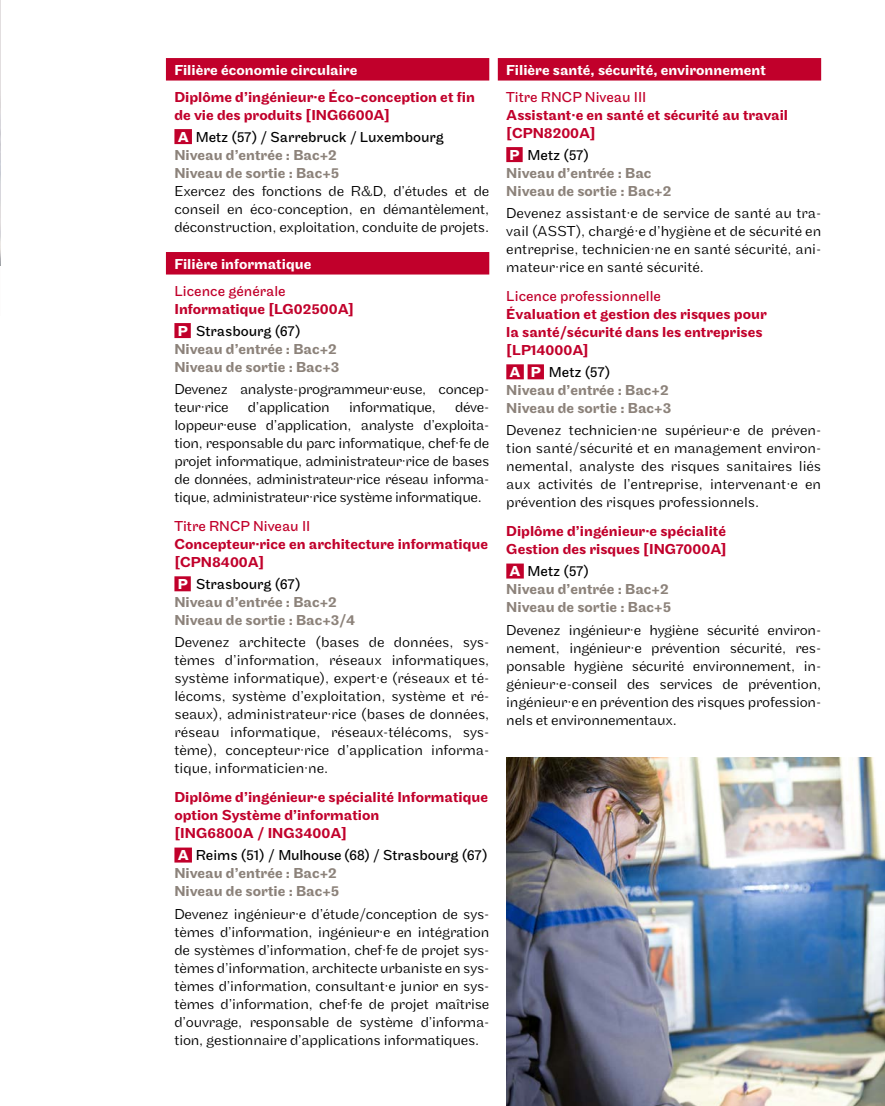
<style>
.page{position:relative;width:885px;height:1106px;background:#fff}
.page>*{position:absolute;margin:0;border:0;box-sizing:border-box;transform-origin:0 0}
.t1{font:300 15px/18px "Maple";letter-spacing:-.01em;color:#000;text-align:justify}
.t2{font:500 15px/18px "Maple";color:#c1002b}
.t3{font:500 15px/18px "Maple";color:#8c827a}
.t4{font:500 15px "Maple";color:#fff}
.t5{font:15px "Maple";color:#c1002b}
.s1{font-weight:700;color:#fff}
.s2{font-weight:400;color:#000}
</style>
<div class="page">
<img style="left:0;top:0;width:1px;height:266px">
<div style="left:166px;top:58px;width:323px;height:23px;background:#c1002b"></div>
<div style="left:174px;top:129px;width:18px;height:15px;background:#c1002b"></div>
<div style="left:166px;top:252px;width:323px;height:22px;background:#c1002b"></div>
<div style="left:174px;top:323px;width:17px;height:15px;background:#c1002b"></div>
<div style="left:174px;top:576px;width:17px;height:15px;background:#c1002b"></div>
<div style="left:174px;top:847px;width:18px;height:15px;background:#c1002b"></div>
<div style="left:497px;top:58px;width:324px;height:23px;background:#c1002b"></div>
<div style="left:506px;top:147px;width:16px;height:15px;background:#c1002b"></div>
<div style="left:506px;top:364px;width:17px;height:15px;background:#c1002b"></div>
<div style="left:527px;top:364px;width:17px;height:15px;background:#c1002b"></div>
<div style="left:506px;top:563px;width:17px;height:15px;background:#c1002b"></div>
<img style="left:506px;top:757px;width:378px;height:349px">
<p class="t4" style="left:174px;top:61px;width:184px">Filière économie circulaire</p>
<p class="t2" style="left:174px;top:88px;width:302px">Diplôme d’ingénieur·e Éco-conception et fin de vie des produits [ING6600A]</p>
<p class="t3" style="left:174px;top:128px;width:271px"><span class="s1">A</span> <span class="s2">Metz (57) / Sarrebruck / Luxembourg<br></span>Niveau d’entrée : Bac+2<br>Niveau de sortie : Bac+5</p>
<p class="t1" style="left:174px;top:182px;width:316px">Exercez des fonctions de R&amp;D, d’études et de conseil en éco-conception, en démantèlement, déconstruction, exploitation, conduite de projets.</p>
<p class="t4" style="left:174px;top:255px;width:138px">Filière informatique</p>
<p class="t5" style="left:174px;top:282px;width:113px">Licence générale</p>
<p class="t2" style="left:174px;top:298px;width:181px;line-height:22.2px">Informatique [LG02500A]<br><span class="s1">P</span> <span class="s2">Strasbourg (67)</span></p>
<p class="t3" style="left:174px;top:340px;width:166px">Niveau d’entrée : Bac+2<br>Niveau de sortie : Bac+3</p>
<p class="t1" style="left:174px;top:380px;width:316px">Devenez analyste-programmeur·euse, concep&shy;teur·rice</p>
<p class="t1" style="left:248px;top:398px;width:83px">d’application</p>
<p class="t1" style="left:349px;top:398px;width:88px">informatique,</p>
<p class="t1" style="left:174px;top:398px;width:316px;text-indent:280px">déve&shy;loppeur·euse d’application, analyste d’exploita&shy;tion, responsable du parc informatique, chef·fe de projet informatique, administrateur·rice de bases de données, administrateur·rice réseau informa&shy;tique, administrateur·rice système informatique.</p>
<p class="t5" style="left:174px;top:517px;width:137px">Titre RNCP Niveau II</p>
<p class="t2" style="left:174px;top:535px;width:315px">Concepteur·rice en architecture informatique [CPN8400A]</p>
<p class="t3" style="left:174px;top:575px;width:182px"><span class="s1">P</span> <span class="s2">Strasbourg (67)<br></span>Niveau d’entrée : Bac+2<br>Niveau de sortie : Bac+3/4</p>
<p class="t1" style="left:174px;top:633px;width:316px">Devenez architecte (bases de données, sys&shy;tèmes d’information, réseaux informatiques, système informatique), expert·e (réseaux et té&shy;lécoms, système d’exploitation, système et ré&shy;seaux), administrateur·rice (bases de données, réseau informatique, réseaux-télécoms, sys&shy;tème), concepteur·rice d’application informa&shy;tique, informaticien·ne.</p>
<p class="t2" style="left:174px;top:788px;width:315px">Diplôme d’ingénieur·e spécialité Informatique option Système d’information<br>[ING6800A / ING3400A]</p>
<p class="t3" style="left:174px;top:846px;width:314px"><span class="s1">A</span> <span class="s2">Reims (51) / Mulhouse (68) / Strasbourg (67)<br></span>Niveau d’entrée : Bac+2<br>Niveau de sortie : Bac+5</p>
<p class="t1" style="left:174px;top:904px;width:316px">Devenez ingénieur·e d’étude/conception de sys&shy;tèmes d’information, ingénieur·e en intégration de systèmes d’information, chef·fe de projet sys&shy;tèmes d’information, architecte urbaniste en sys&shy;tèmes d’information, consultant·e junior en sys&shy;tèmes d’information, chef·fe de projet maîtrise d’ouvrage, responsable de système d’informa&shy;tion, gestionnaire d’applications informatiques.</p>
<p class="t4" style="left:506px;top:61px;width:261px">Filière santé, sécurité, environnement</p>
<p class="t5" style="left:506px;top:88px;width:142px">Titre RNCP Niveau III</p>
<p class="t2" style="left:506px;top:106px;width:283px">Assistant·e en santé et sécurité au travail [CPN8200A]</p>
<p class="t3" style="left:506px;top:146px;width:166px"><span class="s1">P</span> <span class="s2">Metz (57)<br></span>Niveau d’entrée : Bac<br>Niveau de sortie : Bac+2</p>
<p class="t1" style="left:506px;top:204px;width:316px">Devenez assistant·e de service de santé au tra&shy;vail (ASST), chargé·e d’hygiène et de sécurité en entreprise, technicien·ne en santé sécurité, ani&shy;mateur·rice en santé sécurité.</p>
<p class="t5" style="left:506px;top:287px;width:156px">Licence professionnelle</p>
<p class="t2" style="left:506px;top:305px;width:262px">Évaluation et gestion des risques pour la santé/sécurité dans les entreprises [LP14000A]</p>
<p class="t3" style="left:506px;top:363px;width:166px"><span class="s1">A P</span> <span class="s2">Metz (57)<br></span>Niveau d’entrée : Bac+2<br>Niveau de sortie : Bac+3</p>
<p class="t1" style="left:506px;top:421px;width:316px">Devenez technicien·ne supérieur·e de préven&shy;tion santé/sécurité et en management environ&shy;nemental, analyste des risques sanitaires liés aux activités de l’entreprise, intervenant·e en prévention des risques professionnels.</p>
<p class="t2" style="left:506px;top:522px;width:222px">Diplôme d’ingénieur·e spécialité<br>Gestion des risques [ING7000A]</p>
<p class="t3" style="left:506px;top:562px;width:166px"><span class="s1">A</span> <span class="s2">Metz (57)<br></span>Niveau d’entrée : Bac+2<br>Niveau de sortie : Bac+5</p>
<p class="t1" style="left:506px;top:620px;width:316px">Devenez ingénieur·e hygiène sécurité environ&shy;nement, ingénieur·e prévention sécurité, res&shy;ponsable hygiène sécurité environnement, in&shy;génieur·e-conseil des services de prévention, ingénieur·e en prévention des risques profession&shy;nels et environnementaux.</p>
</div>
